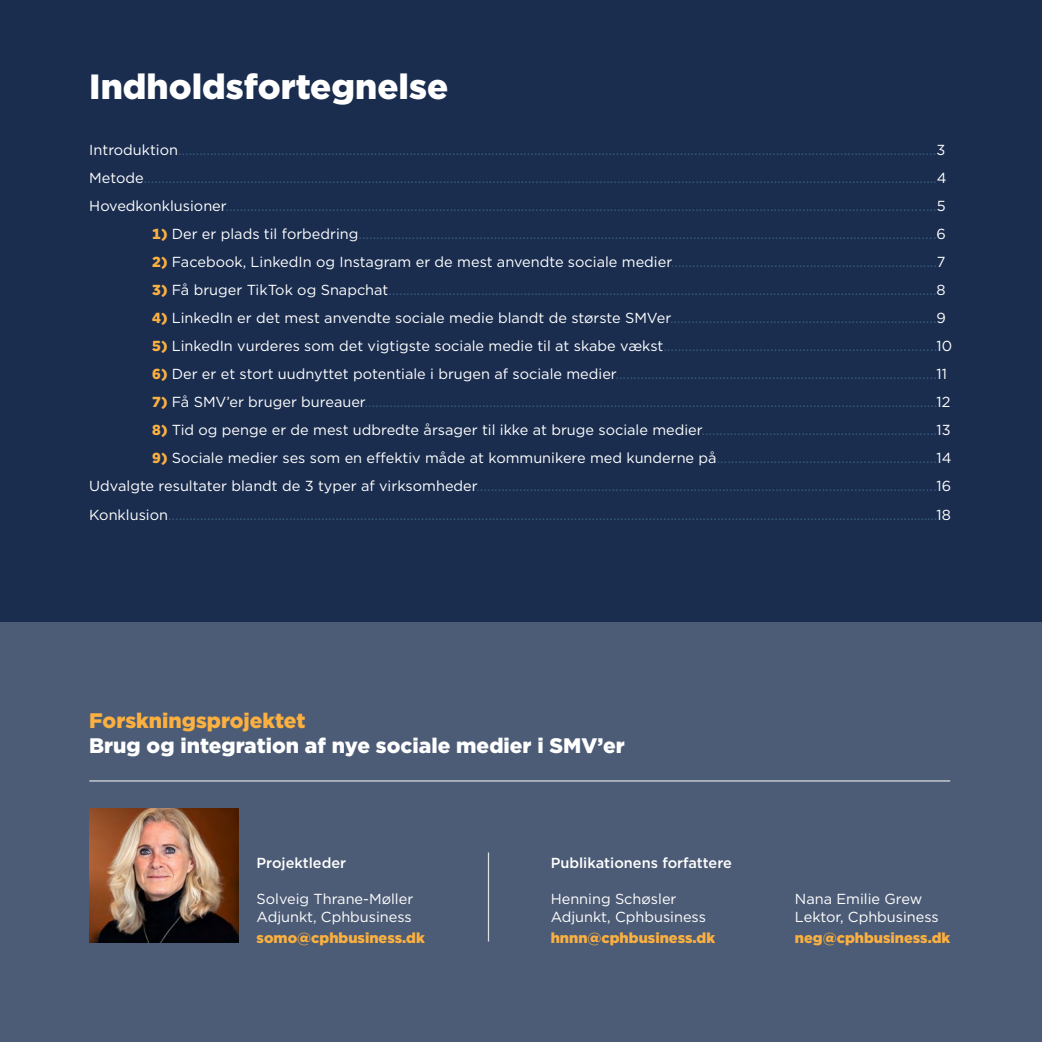
<style>
.page{position:relative;width:1042px;height:1042px;background:#fff}
.page>*{position:absolute;margin:0;border:0;box-sizing:border-box;transform-origin:0 0}
.t1{font:900 35px "Gotham";color:#fff}
.t2{font:900 21px "Gotham";color:#fff}
.t3{font:900 21px "Gotham";color:#fbb040}
.t4{font:14.53px/28px "Gotham";color:#385c7f;text-align:justify}
.t5{font:14.53px/18px "Gotham";color:#fff}
.t6{font:900 14.53px "Gotham";color:#fbb040}
.t7{font:500 14.53px "Gotham";color:#fff}
.s1{color:#fff}
.s2{font-weight:900;color:#fbb040}
</style>
<div class="page">
<div style="left:0;top:622px;width:1042px;height:420px;background:#4d5c76"></div>
<div style="left:0;top:0;width:1042px;height:622px;background:#1a2d4f"></div>
<hr style="left:89px;top:780px;width:861px;height:1px;background:#dedfe0">
<hr style="left:488px;top:852px;width:1px;height:89px;background:#dedfe0">
<img style="left:89px;top:809px;width:149px;height:134px">
<hr style="left:1041px;top:0;width:1px;height:1042px;background:#00163b">
<svg style="left:1041px;top:947px;width:1px;height:95px"></svg>
<h1 class="t1" style="left:89px;top:63px;width:360px">Indholdsfortegnelse</h1>
<p class="t4" style="left:89px;top:136px;width:859px"><span class="s1">Introduktion</span>.....................................................................................................................................................................................................................<span class="s1">3<br>Metode</span>...............................................................................................................................................................................................................................<span class="s1">4<br>Hovedkonklusioner</span>.......................................................................................................................................................................................................<span class="s1">5</span></p>
<p class="t4" style="left:152px;top:220px;width:795px"><span class="s2">1)</span> <span class="s1">Der er plads til forbedring</span>..................................................................................................................................................................<span class="s1">6</span></p>
<p class="t4" style="left:152px;top:248px;width:794px"><span class="s2">2)</span> <span class="s1">Facebook, LinkedIn og Instagram er de mest anvendte sociale medier</span>...........................................................................<span class="s1">7</span></p>
<p class="t4" style="left:152px;top:276px;width:795px"><span class="s2">3)</span> <span class="s1">Få bruger TikTok og Snapchat</span>..........................................................................................................................................................<span class="s1">8</span></p>
<p class="t4" style="left:152px;top:304px;width:795px"><span class="s2">4)</span> <span class="s1">LinkedIn er det mest anvendte sociale medie blandt de største SMVer</span>...........................................................................<span class="s1">9</span></p>
<p class="t4" style="left:152px;top:332px;width:801px"><span class="s2">5)</span> <span class="s1">LinkedIn vurderes som det vigtigste sociale medie til at skabe vækst</span>............................................................................<span class="s1">10</span></p>
<p class="t4" style="left:152px;top:360px;width:796px"><span class="s2">6)</span> <span class="s1">Der er et stort uudnyttet potentiale i brugen af sociale medier</span>..........................................................................................<span class="s1">11</span></p>
<p class="t4" style="left:152px;top:388px;width:799px"><span class="s2">7)</span> <span class="s1">Få SMV’er bruger bureauer</span>.................................................................................................................................................................<span class="s1">12</span></p>
<p class="t4" style="left:152px;top:416px;width:800px"><span class="s2">8)</span> <span class="s1">Tid og penge er de mest udbredte årsager til ikke at bruge sociale medier</span>..................................................................<span class="s1">13</span></p>
<p class="t4" style="left:89px;top:444px;width:864px;text-indent:63px"><span class="s2">9)</span> <span class="s1">Sociale medier ses som en effektiv måde at kommunikere med kunderne på</span>.............................................................<span class="s1">14<br>Udvalgte resultater blandt de 3 typer af virksomheder</span>.................................................................................................................................<span class="s1">16<br>Konklusion</span>........................................................................................................................................................................................................................<span class="s1">18</span></p>
<h2 class="t3" style="left:89px;top:706px;width:218px">Forskningsprojektet</h2>
<h2 class="t2" style="left:89px;top:731px;width:537px">Brug og integration af nye sociale medier i SMV’er</h2>
<p class="t7" style="left:257px;top:853px;width:91px">Projektleder</p>
<p class="t5" style="left:257px;top:889px;width:158px">Solveig Thrane-Møller<br>Adjunkt, Cphbusiness</p>
<p class="t6" style="left:257px;top:927px;width:170px">somo@cphbusiness.dk</p>
<p class="t7" style="left:551px;top:853px;width:183px">Publikationens forfattere</p>
<p class="t5" style="left:551px;top:889px;width:157px">Henning Schøsler<br>Adjunkt, Cphbusiness</p>
<p class="t6" style="left:551px;top:927px;width:166px">hnnn@cphbusiness.dk</p>
<p class="t5" style="left:795px;top:889px;width:145px">Nana Emilie Grew<br>Lektor, Cphbusiness</p>
<p class="t6" style="left:795px;top:927px;width:157px">neg@cphbusiness.dk</p>
</div>
